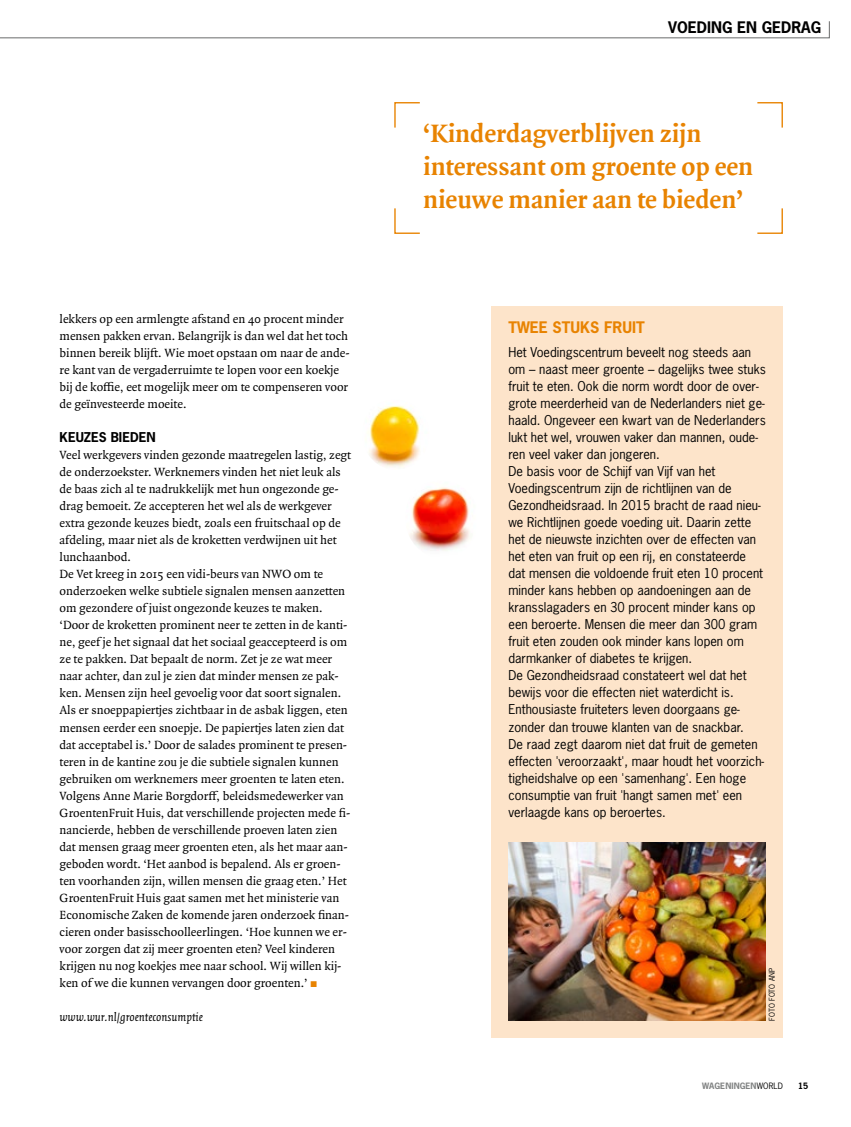
<style>
.page{position:relative;width:851px;height:1127px;background:#fff}
.page>*{position:absolute;margin:0;border:0;box-sizing:border-box;transform-origin:0 0}
.t1{font:700 27px/33px "Quadraat OT";color:#e88301}
.t2{font:700 15px "News Gothic Std";color:#000}
.t3{font:700 15px "News Gothic Std";color:#e88301}
.t4{font:12.75px/17px "Quadraat OT";color:#000}
.t5{font:12.75px/17px "News Gothic Std";color:#000}
.t6{font:italic 12.75px "Quadraat OT";color:#000}
.t7{font:700 12.75px "News Gothic Std";color:#000}
.t8{font:700 8.25px "News Gothic Std";letter-spacing:.01em;color:#818383}
.t9{font:700 8.25px "News Gothic Std";color:#000}
.t10{font:7.5px "News Gothic Std";color:#000}
.s1{font-weight:400;color:#000}
</style>
<div class="page">
<svg style="left:394px;top:102px;width:26px;height:26px"></svg>
<svg style="left:394px;top:208px;width:26px;height:26px"></svg>
<svg style="left:757px;top:102px;width:26px;height:26px"></svg>
<svg style="left:757px;top:208px;width:26px;height:26px"></svg>
<div style="left:491px;top:306px;width:291px;height:731px;background:#fde4ca"></div>
<img style="left:508px;top:842px;width:257px;height:178px">
<img style="left:368px;top:405px;width:52px;height:62px">
<img style="left:409px;top:487px;width:61px;height:64px">
<svg style="left:0;top:21px;width:830px;height:18px"></svg>
<p class="t4" style="left:60px;top:311px;width:291px">lekkers op een armlengte afstand en 40 procent minder mensen pakken ervan. Belangrijk is dan wel dat het toch binnen bereik blijft. Wie moet opstaan om naar de ande&shy;re kant van de vergaderruimte te lopen voor een koekje bij de koffie, eet mogelijk meer om te compenseren voor de geïnvesteerde moeite.</p>
<p class="t7" style="left:60px;top:429px;width:98px">KEUZES BIEDEN</p>
<p class="t4" style="left:60px;top:447px;width:293px">Veel werkgevers vinden gezonde maatregelen lastig, zegt de onderzoekster. Werknemers vinden het niet leuk als de baas zich al te nadrukkelijk met hun ongezonde ge&shy;drag bemoeit. Ze accepteren het wel als de werkgever extra gezonde keuzes biedt, zoals een fruitschaal op de afdeling, maar niet als de kroketten verdwijnen uit het lunchaanbod.<br>De Vet kreeg in 2015 een vidi-beurs van NWO om te onderzoeken welke subtiele signalen mensen aanzetten om gezondere of juist ongezonde keuzes te maken. ‘Door de kroketten prominent neer te zetten in de kanti&shy;ne, geef je het signaal dat het sociaal geaccepteerd is om ze te pakken. Dat bepaalt de norm. Zet je ze wat meer naar achter, dan zul je zien dat minder mensen ze pak&shy;ken. Mensen zijn heel gevoelig voor dat soort signalen.<br>Als er snoeppapiertjes zichtbaar in de asbak liggen, eten mensen eerder een snoepje. De papiertjes laten zien dat dat acceptabel is.’ Door de salades prominent te presen&shy;teren in de kantine zou je die subtiele signalen kunnen gebruiken om werknemers meer groenten te laten eten.<br>Volgens Anne Marie Borgdorff, beleidsmedewerker van GroentenFruit Huis, dat verschillende projecten mede fi&shy;nancierde, hebben de verschillende proeven laten zien dat mensen graag meer groenten eten, als het maar aan&shy;geboden wordt. ‘Het aanbod is bepalend. Als er groen&shy;ten voorhanden zijn, willen mensen die graag eten.’ Het GroentenFruit Huis gaat samen met het ministerie van Economische Zaken de komende jaren onderzoek finan&shy;cieren onder basisschoolleerlingen. ‘Hoe kunnen we er&shy;voor zorgen dat zij meer groenten eten? Veel kinderen krijgen nu nog koekjes mee naar school. Wij willen kij&shy;ken of we die kunnen vervangen door groenten.’</p>
<p class="t6" style="left:60px;top:1010px;width:145px">www.wur.nl/groenteconsumptie</p>
<p class="t2" style="left:668px;top:17px;width:155px">VOEDING EN GEDRAG</p>
<h1 class="t1" style="left:423px;top:117px;width:331px">‘Kinderdagverblijven zijn interessant om groente op een nieuwe manier aan te bieden’</h1>
<p class="t3" style="left:508px;top:318px;width:138px">TWEE STUKS FRUIT</p>
<p class="t5" style="left:508px;top:344px;width:259px">Het Voedingscentrum beveelt nog steeds aan om – naast meer groente – dagelijks twee stuks fruit te eten. Ook die norm wordt door de over&shy;grote meerderheid van de Nederlanders niet ge&shy;haald. Ongeveer een kwart van de Nederlanders lukt het wel, vrouwen vaker dan mannen, oude&shy;ren veel vaker dan jongeren.<br>De basis voor de Schijf van Vijf van het Voedingscentrum zijn de richtlijnen van de Gezondheidsraad. In 2015 bracht de raad nieu&shy;we Richtlijnen goede voeding uit. Daarin zette het de nieuwste inzichten over de effecten van het eten van fruit op een rij, en constateerde dat mensen die voldoende fruit eten 10 procent minder kans hebben op aandoeningen aan de kransslagaders en 30 procent minder kans op een beroerte. Mensen die meer dan 300 gram fruit eten zouden ook minder kans lopen om darmkanker of diabetes te krijgen.<br>De Gezondheidsraad constateert wel dat het bewijs voor die effecten niet waterdicht is.<br>Enthousiaste fruiteters leven doorgaans ge&shy;zonder dan trouwe klanten van de snackbar.<br>De raad zegt daarom niet dat fruit de gemeten effecten 'veroorzaakt', maar houdt het voorzich&shy;tigheidshalve op een 'samenhang'. Een hoge consumptie van fruit 'hangt samen met' een verlaagde kans op beroertes.</p>
<p class="t10" style="left:767px;top:1020px;width:54px;rotate:-90deg">FOTO FOTO ANP</p>
<p class="t8" style="left:702px;top:1080px;width:82px">WAGENINGEN<span class="s1">WORLD</span></p>
<p class="t9" style="left:798px;top:1080px;width:12px">15</p>
</div>
